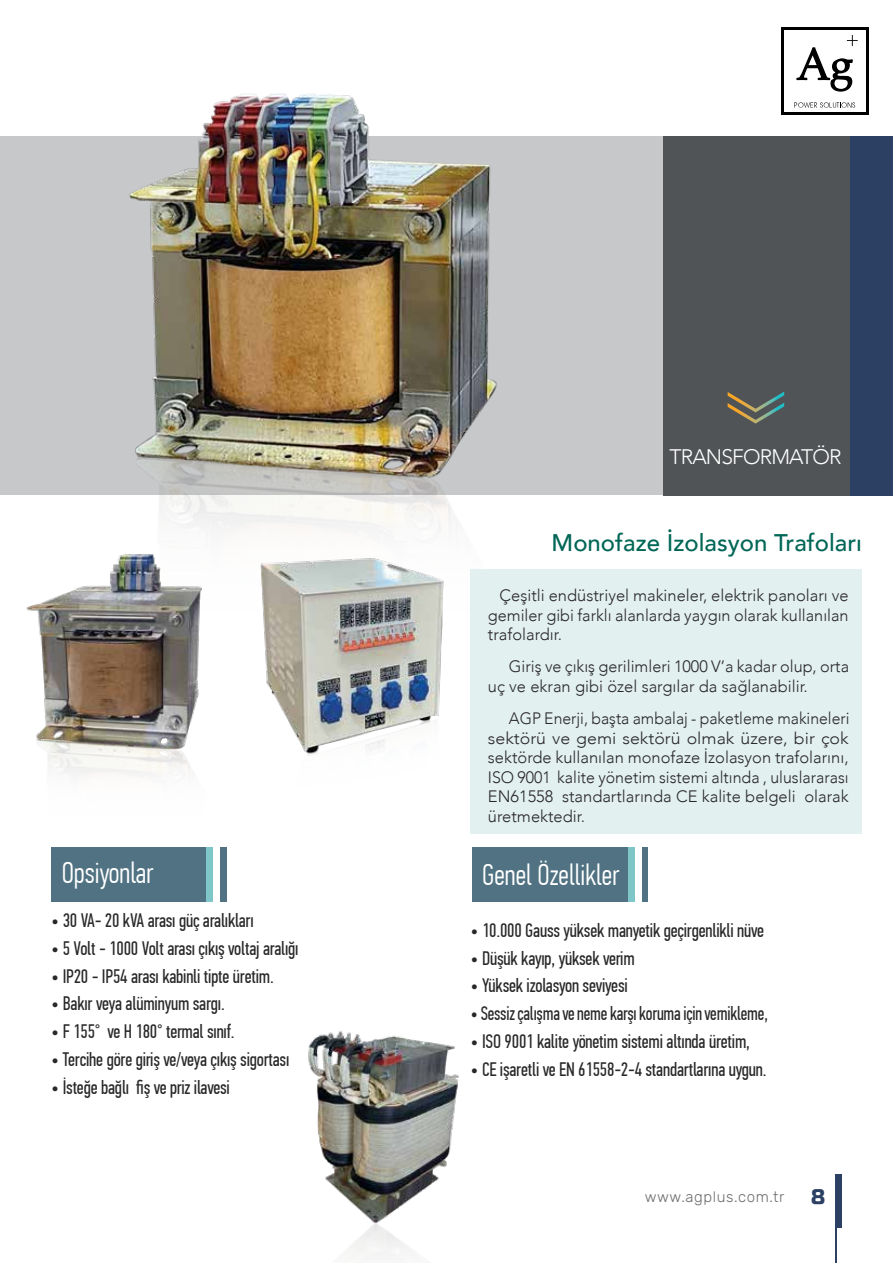
<style>
.page{position:relative;width:893px;height:1263px;background:#fff}
.page>*{position:absolute;margin:0;border:0;box-sizing:border-box;transform-origin:0 0}
.t1{font:300 30px "PF Din Text Comp Pro";color:#fff}
.t2{font:500 24px "Avenir";color:#065}
.t3{font:300 21px "Avenir";letter-spacing:-.04em;color:#fff}
.t4{font:21px "Russo One";color:#2c4064}
.t5{font:19.5px "PF Din Text Comp Pro";letter-spacing:-.01em;color:#292829}
.t6{font:19.5px "PF Din Text Comp Pro";letter-spacing:-.01em;color:#292829;scale:.95 1}
.t7{font:300 16.5px/19.5px "Avenir";color:#292829;text-align:justify;scale:.96 1}
.t8{font:300 16.5px/19.5px "Avenir";color:#292829;text-align:justify}
.t9{font:300 15px "Rubik";letter-spacing:.04em;color:#6d6e71}
</style>
<div class="page">
<svg style="left:781px;top:27px;width:87px;height:87px"></svg>
<div style="left:784px;top:30px;width:81px;height:81px;background:#fff"></div>
<svg style="left:794px;top:102px;width:61px;height:6px"></svg>
<svg style="left:796px;top:35px;width:62px;height:57px"></svg>
<hr style="left:836px;top:1207px;width:1px;height:56px;background:#2c4064">
<div style="left:836px;top:1174px;width:6px;height:54px;background:#2c4064"></div>
<div style="left:0;top:136px;width:663px;height:359px;background:#c7c8ca"></div>
<div style="left:663px;top:136px;width:230px;height:359px;background:#515457"></div>
<div style="left:850px;top:136px;width:43px;height:359px;background:#2c4064"></div>
<img style="left:129px;top:93px;width:368px;height:541px">
<img style="left:26px;top:550px;width:215px;height:226px">
<img style="left:246px;top:552px;width:211px;height:204px">
<img style="left:308px;top:1031px;width:151px;height:225px">
<div style="left:471px;top:569px;width:391px;height:264px;background:#e3f0f0"></div>
<div style="left:472px;top:847px;width:175px;height:54px;background:#507282"></div>
<div style="left:628px;top:847px;width:7px;height:54px;background:#7fc6c8"></div>
<div style="left:635px;top:847px;width:6px;height:54px;background:#fff"></div>
<div style="left:51px;top:847px;width:176px;height:54px;background:#507282"></div>
<div style="left:206px;top:847px;width:7px;height:54px;background:#7fc6c8"></div>
<div style="left:213px;top:847px;width:7px;height:54px;background:#fff"></div>
<svg style="left:728px;top:392px;width:56px;height:31px"></svg>
<h1 class="t1" style="left:62px;top:856px;width:93px">Opsiyonlar</h1>
<p class="t5" style="left:51px;top:909px;width:204px">• 30 VA- 20 kVA arası güç aralıkları</p>
<p class="t5" style="left:51px;top:937px;width:249px">• 5 Volt - 1000 Volt arası çıkış voltaj aralığı</p>
<p class="t5" style="left:51px;top:965px;width:224px">• IP20 - IP54 arası kabinli tipte üretim.</p>
<p class="t5" style="left:51px;top:992px;width:175px">• Bakır veya alüminyum sargı.</p>
<p class="t5" style="left:51px;top:1020px;width:185px">• F 155° ve H 180° termal sınıf.</p>
<p class="t5" style="left:51px;top:1048px;width:240px">• Tercihe göre giriş ve/veya çıkış sigortası</p>
<p class="t5" style="left:51px;top:1076px;width:180px">• İsteğe bağlı fiş ve priz ilavesi</p>
<p class="t3" style="left:669px;top:444px;width:174px">TRANSFORMATÖR</p>
<p class="t2" style="left:552px;top:521px;width:312px">Monofaze İzolasyon Trafoları</p>
<p class="t8" style="left:488px;top:586px;width:362px;text-indent:12px">Çeşitli endüstriyel makineler, elektrik panoları ve gemiler gibi farklı alanlarda yaygın olarak kullanılan trafolardır.</p>
<p class="t8" style="left:488px;top:657px;width:363px;text-indent:21px">Giriş ve çıkış gerilimleri 1000 V’a kadar olup, orta uç ve ekran gibi özel sargılar da sağlanabilir.</p>
<p class="t7" style="left:488px;top:709px;width:378px;text-indent:21px">AGP Enerji, başta ambalaj - paketleme makineleri sektörü ve gemi sektörü olmak üzere, bir çok sektörde kullanılan monofaze İzolasyon trafolarını, ISO 9001 kalite yönetim sistemi altında , uluslararası EN61558 standartlarında CE kalite belgeli olarak üretmektedir.</p>
<h1 class="t1" style="left:482px;top:857px;width:139px">Genel Özellikler</h1>
<p class="t5" style="left:471px;top:919px;width:295px">• 10.000 Gauss yüksek manyetik geçirgenlikli nüve</p>
<p class="t5" style="left:471px;top:947px;width:166px">• Düşük kayıp, yüksek verim</p>
<p class="t5" style="left:471px;top:975px;width:159px">• Yüksek izolasyon seviyesi</p>
<p class="t6" style="left:471px;top:1002px;width:314px">• Sessiz çalışma ve neme karşı koruma için vernikleme,</p>
<p class="t5" style="left:471px;top:1030px;width:281px">• ISO 9001 kalite yönetim sistemi altında üretim,</p>
<p class="t5" style="left:471px;top:1058px;width:297px">• CE işaretli ve EN 61558-2-4 standartlarına uygun.</p>
<p class="t9" style="left:645px;top:1186px;width:141px">www.agplus.com.tr</p>
<p class="t4" style="left:811px;top:1184px;width:16px">8</p>
</div>
